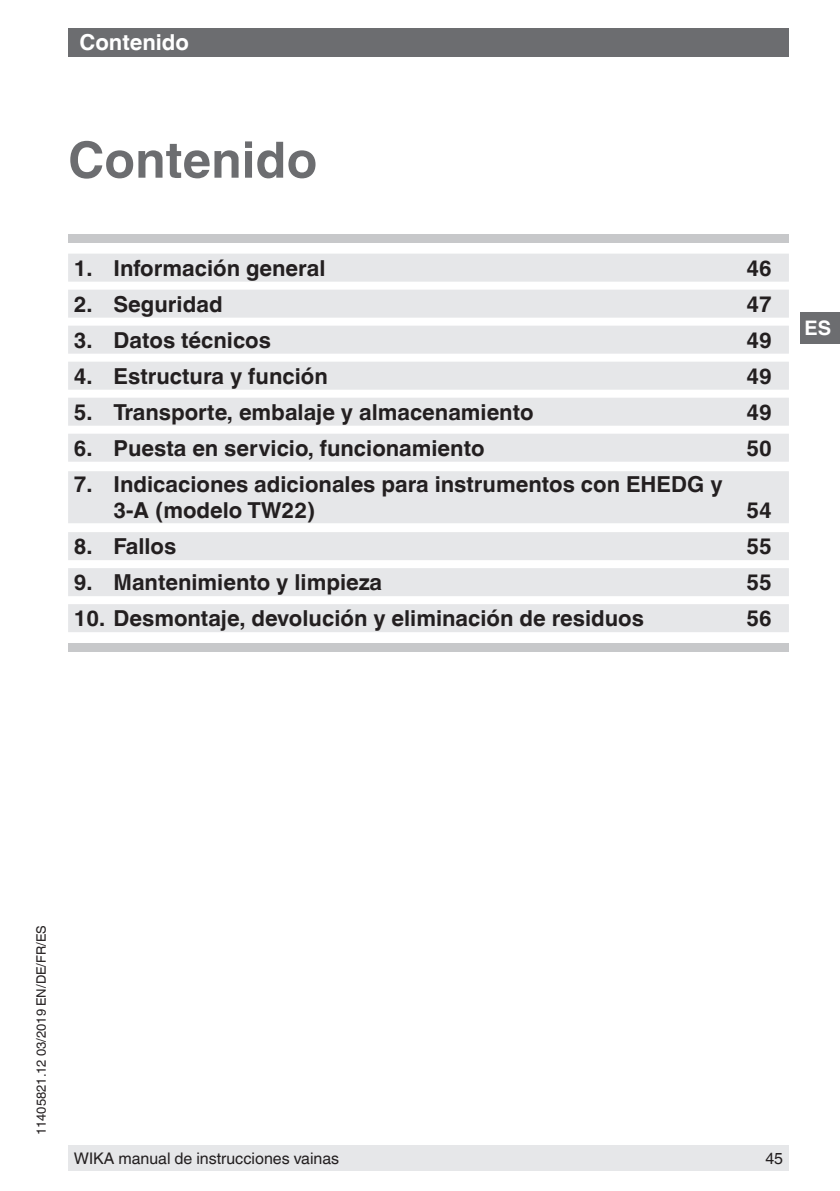
<style>
.page{position:relative;width:840px;height:1191px;background:#fff}
.page>*{position:absolute;margin:0;border:0;box-sizing:border-box;transform-origin:0 0}
.t1{font:700 50px "Helvetica World";color:#6c6d70}
.t2{font:700 22px/26.4px "Helvetica World";color:#231f20}
.t3{font:700 22px "Helvetica World";color:#fff}
.t4{font:700 20px "Helvetica World";color:#fff}
.t5{font:16px "Helvetica World";color:#231f20}
.t6{font:13px "Helvetica World";color:#231f20}
</style>
<div class="page">
<div style="left:68px;top:28px;width:720px;height:29px;background:#6c6d70"></div>
<div style="left:68px;top:1145px;width:720px;height:26px;background:#e6e7e9"></div>
<div style="left:799px;top:312px;width:40px;height:31px;background:#6c6d70"></div>
<div style="left:68px;top:254px;width:720px;height:28px;background:#e6e7e9"></div>
<div style="left:68px;top:290px;width:720px;height:28px;background:#e6e7e9"></div>
<div style="left:68px;top:326px;width:720px;height:28px;background:#e6e7e9"></div>
<div style="left:68px;top:362px;width:720px;height:28px;background:#e6e7e9"></div>
<div style="left:68px;top:398px;width:720px;height:28px;background:#e6e7e9"></div>
<div style="left:68px;top:434px;width:720px;height:28px;background:#e6e7e9"></div>
<div style="left:68px;top:471px;width:720px;height:52px;background:#e6e7e9"></div>
<div style="left:68px;top:532px;width:720px;height:28px;background:#e6e7e9"></div>
<div style="left:68px;top:568px;width:720px;height:28px;background:#e6e7e9"></div>
<div style="left:68px;top:604px;width:720px;height:28px;background:#e6e7e9"></div>
<div style="left:68px;top:234px;width:720px;height:9px;background:#c7c8ca"></div>
<div style="left:68px;top:643px;width:720px;height:8px;background:#c7c8ca"></div>
<p class="t3" style="left:79px;top:30px;width:111px">Contenido</p>
<h1 class="t1" style="left:68px;top:131px;width:250px">Contenido</h1>
<p class="t2" style="left:74px;top:255px;width:253px">1. Información general</p>
<p class="t2" style="left:746px;top:255px;width:27px">46</p>
<p class="t2" style="left:74px;top:291px;width:150px">2. Seguridad</p>
<p class="t2" style="left:746px;top:291px;width:27px">47</p>
<p class="t2" style="left:74px;top:327px;width:199px">3. Datos técnicos</p>
<p class="t2" style="left:746px;top:327px;width:27px">49</p>
<p class="t2" style="left:74px;top:363px;width:255px">4. Estructura y función</p>
<p class="t2" style="left:746px;top:363px;width:27px">49</p>
<p class="t2" style="left:74px;top:399px;width:461px">5. Transporte, embalaje y almacenamiento</p>
<p class="t2" style="left:746px;top:399px;width:27px">49</p>
<p class="t2" style="left:74px;top:435px;width:412px">6. Puesta en servicio, funcionamiento</p>
<p class="t2" style="left:746px;top:435px;width:27px">50</p>
<p class="t2" style="left:113px;top:471px;width:610px;text-indent:-40px">7. Indicaciones adicionales para instrumentos con EHEDG y<br>3-A (modelo TW22)</p>
<p class="t2" style="left:746px;top:497px;width:27px">54</p>
<p class="t2" style="left:74px;top:533px;width:104px">8. Fallos</p>
<p class="t2" style="left:746px;top:533px;width:27px">55</p>
<p class="t2" style="left:74px;top:569px;width:309px">9. Mantenimiento y limpieza</p>
<p class="t2" style="left:746px;top:569px;width:27px">55</p>
<p class="t2" style="left:74px;top:605px;width:571px">10. Desmontaje, devolución y eliminación de residuos</p>
<p class="t2" style="left:746px;top:605px;width:27px">56</p>
<p class="t4" style="left:804px;top:316px;width:28px">ES</p>
<p class="t6" style="left:34px;top:1135px;width:211px;rotate:-90deg">11405821.12 03/2019 EN/DE/FR/ES</p>
<p class="t5" style="left:74px;top:1149px;width:267px">WIKA manual de instrucciones vainas</p>
<p class="t5" style="left:765px;top:1149px;width:19px">45</p>
</div>
